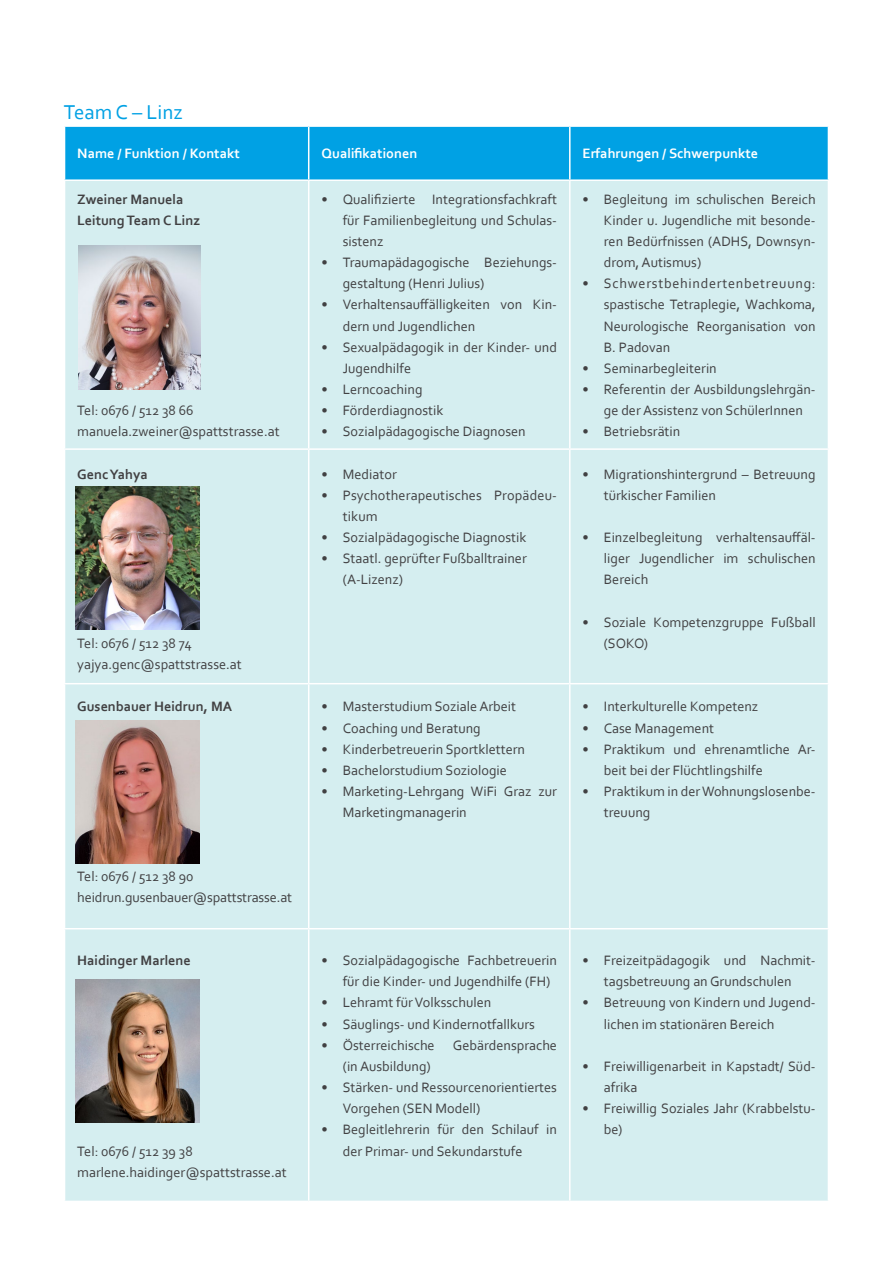
<style>
.page{position:relative;width:893px;height:1263px;background:#fff}
.page>*{position:absolute;margin:0;border:0;box-sizing:border-box;transform-origin:0 0}
.Zwischentitel{font:21px "Corbel";color:#00a1e4}
.Fliesstext{font:14.25px/21.1px "Corbel";color:#414042}
.Fliesstext-2{font:700 14.25px "Corbel";color:#414042}
.t1{font:700 14.25px "Corbel";color:#fff}
</style>
<div class="page">
<div style="left:65px;top:127px;width:763px;height:52px;background:#00a1e4"></div>
<div style="left:65px;top:181px;width:763px;height:1020px;background:#d5eef0"></div>
<hr style="left:308px;top:127px;width:1px;height:52px;background:#fff">
<hr style="left:569px;top:127px;width:2px;height:52px;background:#fff">
<hr style="left:308px;top:181px;width:1px;height:267px;background:#fff">
<hr style="left:569px;top:181px;width:2px;height:267px;background:#fff">
<hr style="left:64px;top:448px;width:245px;height:2px;background:#fff">
<hr style="left:309px;top:448px;width:261px;height:2px;background:#fff">
<hr style="left:308px;top:450px;width:1px;height:233px;background:#fff">
<hr style="left:570px;top:448px;width:259px;height:2px;background:#fff">
<hr style="left:569px;top:450px;width:2px;height:233px;background:#fff">
<hr style="left:64px;top:683px;width:245px;height:1px;background:#fff">
<hr style="left:309px;top:683px;width:261px;height:1px;background:#fff">
<hr style="left:308px;top:684px;width:1px;height:244px;background:#fff">
<hr style="left:570px;top:683px;width:259px;height:1px;background:#fff">
<hr style="left:569px;top:684px;width:2px;height:244px;background:#fff">
<hr style="left:64px;top:928px;width:245px;height:1px;background:#fff">
<hr style="left:309px;top:928px;width:261px;height:1px;background:#fff">
<hr style="left:308px;top:929px;width:1px;height:272px;background:#fff">
<hr style="left:570px;top:928px;width:259px;height:1px;background:#fff">
<hr style="left:569px;top:929px;width:2px;height:272px;background:#fff">
<img style="left:76px;top:486px;width:123px;height:143px">
<img style="left:76px;top:720px;width:123px;height:143px">
<img style="left:76px;top:979px;width:123px;height:143px">
<img style="left:79px;top:246px;width:121px;height:143px">
<p class="Zwischentitel" style="left:64px;top:99px;width:121px">Team C – Linz</p>
<p class="t1" style="left:77px;top:145px;width:164px">Name / Funktion / Kontakt</p>
<p class="t1" style="left:321px;top:145px;width:97px">Qualifikationen</p>
<p class="t1" style="left:583px;top:145px;width:177px">Erfahrungen / Schwerpunkte</p>
<p class="Fliesstext-2" style="left:77px;top:190px;width:108px">Zweiner Manuela</p>
<p class="Fliesstext-2" style="left:77px;top:211px;width:124px">Leitung Team C Linz</p>
<p class="Fliesstext" style="left:343px;top:188px;width:216px;text-align:justify;text-indent:-21px">• Qualifizierte Integrationsfachkraft für Familienbegleitung und Schulas&shy;sistenz</p>
<p class="Fliesstext" style="left:343px;top:251px;width:216px;text-indent:-21px">• Traumapädagogische Beziehungs&shy;gestaltung (Henri Julius)</p>
<p class="Fliesstext" style="left:343px;top:294px;width:216px;text-indent:-21px">• Verhaltensauffälligkeiten von Kin&shy;dern und Jugendlichen</p>
<p class="Fliesstext" style="left:343px;top:336px;width:216px;text-indent:-21px">• Sexualpädagogik in der Kinder- und<br>Jugendhilfe</p>
<p class="Fliesstext" style="left:321px;top:378px;width:103px">• Lerncoaching</p>
<p class="Fliesstext" style="left:321px;top:400px;width:123px">• Förderdiagnostik</p>
<p class="Fliesstext" style="left:321px;top:421px;width:206px">• Sozialpädagogische Diagnosen</p>
<p class="Fliesstext" style="left:604px;top:188px;width:213px;text-align:justify;text-indent:-21px">• Begleitung im schulischen Bereich Kinder u. Jugendliche mit besonde&shy;ren Bedürfnissen (ADHS, Downsyn&shy;drom, Autismus)</p>
<p class="Fliesstext" style="left:604px;top:273px;width:213px;text-align:justify;text-indent:-21px">• Schwerstbehindertenbetreuung: spastische Tetraplegie, Wachkoma, Neurologische Reorganisation von B. Padovan</p>
<p class="Fliesstext" style="left:583px;top:357px;width:136px">• Seminarbegleiterin</p>
<p class="Fliesstext" style="left:604px;top:378px;width:213px;text-indent:-21px">• Referentin der Ausbildungslehrgän&shy;ge der Assistenz von SchülerInnen</p>
<p class="Fliesstext" style="left:583px;top:421px;width:99px">• Betriebsrätin</p>
<p class="Fliesstext" style="left:77px;top:400px;width:118px">Tel: 0676 / 512 38 66</p>
<p class="Fliesstext" style="left:77px;top:421px;width:204px">manuela.zweiner@spattstrasse.at</p>
<p class="Fliesstext-2" style="left:77px;top:465px;width:72px">Genc Yahya</p>
<p class="Fliesstext" style="left:77px;top:632px;width:116px">Tel: 0676 / 512 38 74</p>
<p class="Fliesstext" style="left:77px;top:653px;width:166px">yajya.genc@spattstrasse.at</p>
<p class="Fliesstext-2" style="left:77px;top:698px;width:156px">Gusenbauer Heidrun, MA</p>
<p class="Fliesstext" style="left:77px;top:865px;width:118px">Tel: 0676 / 512 38 90</p>
<p class="Fliesstext" style="left:77px;top:886px;width:216px">heidrun.gusenbauer@spattstrasse.at</p>
<p class="Fliesstext-2" style="left:77px;top:951px;width:115px">Haidinger Marlene</p>
<p class="Fliesstext" style="left:77px;top:1140px;width:117px">Tel: 0676 / 512 39 38</p>
<p class="Fliesstext" style="left:77px;top:1161px;width:211px">marlene.haidinger@spattstrasse.at</p>
<p class="Fliesstext" style="left:321px;top:463px;width:77px">• Mediator</p>
<p class="Fliesstext" style="left:343px;top:484px;width:216px;text-indent:-21px">• Psychotherapeutisches Propädeu&shy;tikum</p>
<p class="Fliesstext" style="left:321px;top:526px;width:206px">• Sozialpädagogische Diagnostik</p>
<p class="Fliesstext" style="left:321px;top:548px;width:207px">• Staatl. geprüfter Fußballtrainer</p>
<p class="Fliesstext" style="left:343px;top:569px;width:62px">(A-Lizenz)</p>
<p class="Fliesstext" style="left:321px;top:696px;width:196px">• Masterstudium Soziale Arbeit</p>
<p class="Fliesstext" style="left:321px;top:717px;width:161px">• Coaching und Beratung</p>
<p class="Fliesstext" style="left:321px;top:738px;width:205px">• Kinderbetreuerin Sportklettern</p>
<p class="Fliesstext" style="left:321px;top:759px;width:187px">• Bachelorstudium Soziologie</p>
<p class="Fliesstext" style="left:343px;top:780px;width:216px;text-indent:-21px">• Marketing-Lehrgang WiFi Graz zur<br>Marketingmanagerin</p>
<p class="Fliesstext" style="left:604px;top:463px;width:213px;text-indent:-21px">• Migrationshintergrund – Betreuung türkischer Familien</p>
<p class="Fliesstext" style="left:604px;top:526px;width:213px;text-align:justify;text-indent:-21px">• Einzelbegleitung verhaltensauffäl&shy;liger Jugendlicher im schulischen Bereich</p>
<p class="Fliesstext" style="left:604px;top:611px;width:213px;text-indent:-21px">• Soziale Kompetenzgruppe Fußball (SOKO)</p>
<p class="Fliesstext" style="left:583px;top:696px;width:177px">• Interkulturelle Kompetenz</p>
<p class="Fliesstext" style="left:583px;top:717px;width:133px">• Case Management</p>
<p class="Fliesstext" style="left:604px;top:738px;width:213px;text-indent:-21px">• Praktikum und ehrenamtliche Ar&shy;beit bei der Flüchtlingshilfe</p>
<p class="Fliesstext" style="left:604px;top:780px;width:213px;text-indent:-21px">• Praktikum in der Wohnungslosenbe&shy;treuung</p>
<p class="Fliesstext" style="left:343px;top:949px;width:216px;text-indent:-21px">• Sozialpädagogische Fachbetreuerin für die Kinder- und Jugendhilfe (FH)</p>
<p class="Fliesstext" style="left:321px;top:992px;width:171px">• Lehramt für Volksschulen</p>
<p class="Fliesstext" style="left:321px;top:1013px;width:215px">• Säuglings- und Kindernotfallkurs</p>
<p class="Fliesstext" style="left:321px;top:1034px;width:115px">• Österreichische</p>
<p class="Fliesstext" style="left:453px;top:1034px;width:106px">Gebärdensprache</p>
<p class="Fliesstext" style="left:343px;top:1055px;width:90px">(in Ausbildung)</p>
<p class="Fliesstext" style="left:343px;top:1076px;width:216px;text-indent:-21px">• Stärken- und Ressourcenorientiertes<br>Vorgehen (SEN Modell)</p>
<p class="Fliesstext" style="left:343px;top:1119px;width:216px;text-indent:-21px">• Begleitlehrerin für den Schilauf in der Primar- und Sekundarstufe</p>
<p class="Fliesstext" style="left:583px;top:949px;width:235px;text-align:center">• Freizeitpädagogik und Nachmit&shy;tagsbetreuung an Grundschulen</p>
<p class="Fliesstext" style="left:604px;top:992px;width:213px;text-indent:-21px">• Betreuung von Kindern und Jugend&shy;lichen im stationären Bereich</p>
<p class="Fliesstext" style="left:604px;top:1055px;width:213px;text-indent:-21px">• Freiwilligenarbeit in Kapstadt/ Süd&shy;afrika</p>
<p class="Fliesstext" style="left:604px;top:1097px;width:213px;text-indent:-21px">• Freiwillig Soziales Jahr (Krabbelstu&shy;be)</p>
</div>
